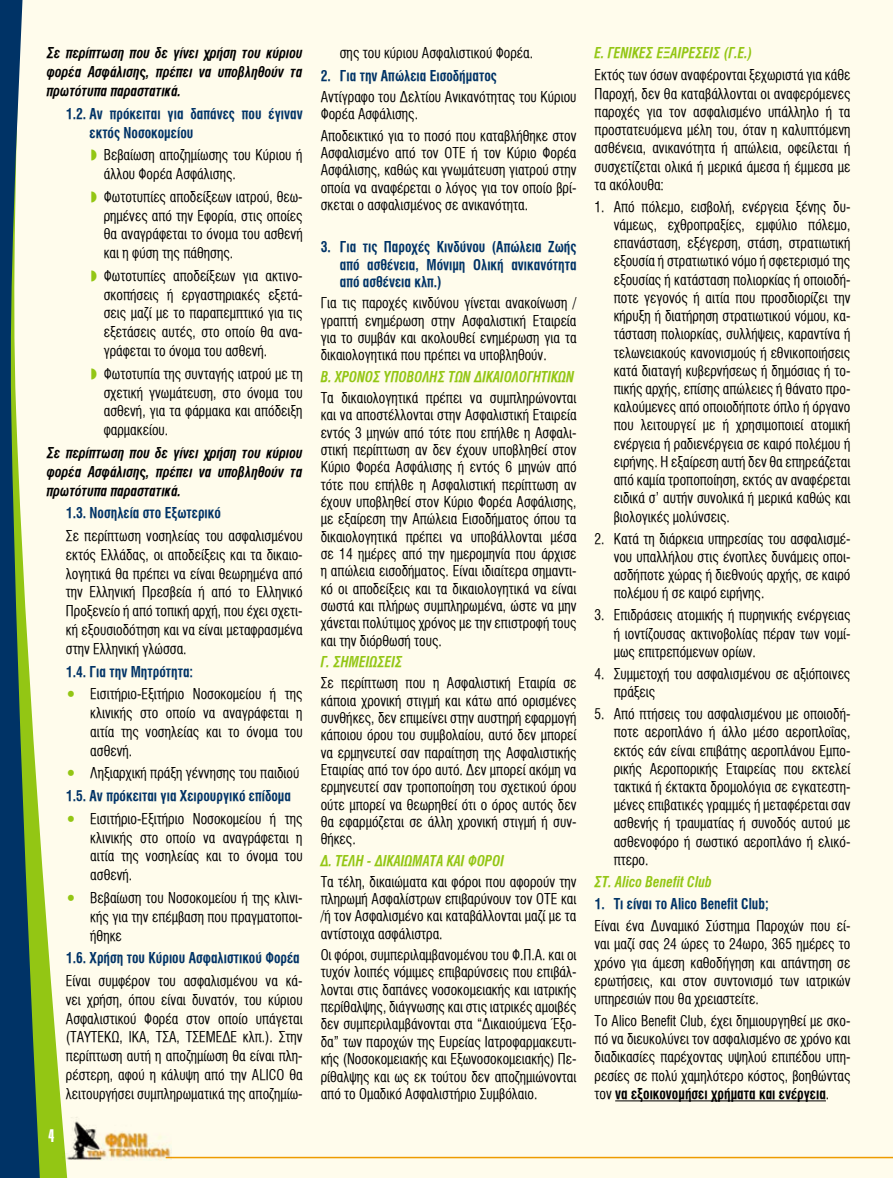
<style>
.page{position:relative;width:893px;height:1178px;background:#fff}
.page>*{position:absolute;margin:0;border:0;box-sizing:border-box;transform-origin:0 0}
.t1{font:15px/18.1px "UB Helvetica Cond";color:#000;text-align:justify;scale:.93 1}
.t2{font:15px/17.4px "UB Helvetica Cond Bold";color:#036;scale:.93 1}
.t3{font:italic 15px/18.9px "UB Helvetica Cond Bold";color:#000;text-align:justify;scale:.93 1}
.t4{font:italic 15px "UB Helvetica Cond Bold";color:#93c614;scale:.93 1}
.t5{font:15px "UB Helvetica Cond Bold";color:#000;scale:.93 1}
.s1{color:#93c614}
.s2{font-family:"UB Helvetica Cond"}
</style>
<div class="page">
<div style="left:68px;top:0;width:824px;height:1178px;background:#fffcec"></div>
<svg style="left:40px;top:0;width:28px;height:1178px;fill:#fffcec"></svg>
<svg style="left:0;top:0;width:40px;height:1178px;fill:#036"></svg>
<hr style="left:166px;top:1157px;width:727px;height:1px;background:#ee9b00">
<img style="left:62px;top:1117px;width:110px;height:43px">
<svg style="left:892px;top:0;width:1px;height:1178px"></svg>
<hr style="left:615px;top:1100px;width:211px;height:1px;background:#000">
<svg style="left:42px;top:1117px;width:19px;height:61px"></svg>
<svg style="left:92px;top:149px;width:5px;height:12px"></svg>
<svg style="left:92px;top:191px;width:5px;height:11px"></svg>
<svg style="left:92px;top:270px;width:5px;height:11px"></svg>
<svg style="left:92px;top:368px;width:5px;height:11px"></svg>
<p class="t3" style="left:47px;top:44px;width:277px">Σε περίπτωση που δε γίνει χρήση του κύριου φορέα Ασφάλισης, πρέπει να υποβληθούν τα πρωτότυπα παραστατικά.</p>
<p class="t2" style="left:90px;top:104px;width:231px;line-height:18.9px;text-indent:-24px">1.2. Αν πρόκειται για δαπάνες που έγιναν εκτός Νοσοκομείου</p>
<p class="t1" style="left:104px;top:146px;width:215px;line-height:18.9px">Βεβαίωση αποζημίωσης του Κύριου ή άλλου Φορέα Ασφάλισης.</p>
<p class="t1" style="left:104px;top:187px;width:215px;line-height:18.9px">Φωτοτυπίες αποδείξεων ιατρού, θεω&shy;ρημένες από την Εφορία, στις οποίες θα αναγράφεται το όνομα του ασθενή και η φύση της πάθησης.</p>
<p class="t1" style="left:104px;top:266px;width:215px;line-height:18.9px">Φωτοτυπίες αποδείξεων για ακτινο&shy;σκοπήσεις ή εργαστηριακές εξετά&shy;σεις μαζί με το παραπεμπτικό για τις εξετάσεις αυτές, στο οποίο θα ανα&shy;γράφεται το όνομα του ασθενή.</p>
<p class="t1" style="left:104px;top:364px;width:215px;line-height:18.9px">Φωτοτυπία της συνταγής ιατρού με τη σχετική γνωμάτευση, στο όνομα του ασθενή, για τα φάρμακα και απόδειξη φαρμακείου.</p>
<p class="t3" style="left:47px;top:443px;width:277px">Σε περίπτωση που δε γίνει χρήση του κύριου φορέα Ασφάλισης, πρέπει να υποβληθούν τα πρωτότυπα παραστατικά.</p>
<p class="t2" style="left:66px;top:504px;width:168px">1.3. Νοσηλεία στο Εξωτερικό</p>
<p class="t1" style="left:66px;top:526px;width:256px;line-height:18.9px">Σε περίπτωση νοσηλείας του ασφαλισμένου εκτός Ελλάδας, οι αποδείξεις και τα δικαιο&shy;λογητικά θα πρέπει να είναι θεωρημένα από την Ελληνική Πρεσβεία ή από το Ελληνικό Προξενείο ή από τοπική αρχή, που έχει σχετι&shy;κή εξουσιοδότηση και να είναι μεταφρασμένα στην Ελληνική γλώσσα.</p>
<p class="t2" style="left:66px;top:663px;width:138px">1.4. Για την Μητρότητα:</p>
<p class="t1" style="left:90px;top:685px;width:230px;line-height:18.9px;text-indent:-24px"><span class="s1">•</span> Εισιτήριο-Εξιτήριο Νοσοκομείου ή της κλινικής στο οποίο να αναγράφεται η αιτία της νοσηλείας και το όνομα του ασθενή.</p>
<p class="t1" style="left:66px;top:764px;width:252px"><span class="s1">•</span> Ληξιαρχική πράξη γέννησης του παιδιού</p>
<p class="t2" style="left:66px;top:787px;width:244px">1.5. Αν πρόκειται για Χειρουργικό επίδομα</p>
<p class="t1" style="left:90px;top:809px;width:230px;line-height:18.9px;text-indent:-24px"><span class="s1">•</span> Εισιτήριο-Εξιτήριο Νοσοκομείου ή της κλινικής στο οποίο να αναγράφεται η αιτία της νοσηλείας και το όνομα του ασθενή.</p>
<p class="t1" style="left:90px;top:888px;width:230px;line-height:18.9px;text-indent:-24px"><span class="s1">•</span> Βεβαίωση του Νοσοκομείου ή της κλινι&shy;κής για την επέμβαση που πραγματοποι&shy;ήθηκε</p>
<p class="t2" style="left:66px;top:949px;width:253px">1.6. Χρήση του Κύριου Ασφαλιστικού Φορέα</p>
<p class="t1" style="left:66px;top:971px;width:256px;line-height:18.9px">Είναι συμφέρον του ασφαλισμένου να κά&shy;νει χρήση, όπου είναι δυνατόν, του κύριου Ασφαλιστικού Φορέα στον οποίο υπάγεται (ΤΑΥΤΕΚΩ, ΙΚΑ, ΤΣΑ, ΤΣΕΜΕΔΕ κλπ.). Στην περίπτωση αυτή η αποζημίωση θα είναι πλη&shy;ρέστερη, αφού η κάλυψη από την ALICO θα λειτουργήσει συμπληρωματικά της αποζημίω-</p>
<p class="t1" style="left:340px;top:44px;width:209px">σης του κύριου Ασφαλιστικού Φορέα.</p>
<p class="t2" style="left:321px;top:67px;width:191px">2. Για την Απώλεια Εισοδήματος</p>
<p class="t1" style="left:321px;top:88px;width:277px;line-height:17.4px">Αντίγραφο του Δελτίου Ανικανότητας του Κύριου<br>Φορέα Ασφάλισης.</p>
<p class="t1" style="left:321px;top:127px;width:277px;line-height:17.4px">Αποδεικτικό για το ποσό που καταβλήθηκε στον Ασφαλισμένο από τον ΟΤΕ ή τον Κύριο Φορέα Ασφάλισης, καθώς και γνωμάτευση γιατρού στην οποία να αναφέρεται ο λόγος για τον οποίο βρί&shy;σκεται ο ασφαλισμένος σε ανικανότητα.</p>
<p class="t2" style="left:340px;top:239px;width:256px;text-align:justify;text-indent:-19px">3. Για τις Παροχές Κινδύνου (Απώλεια Ζωής από ασθένεια, Μόνιμη Ολική ανικανότητα από ασθένεια κλπ.)</p>
<p class="t1" style="left:321px;top:295px;width:277px;line-height:17.4px">Για τις παροχές κινδύνου γίνεται ανακοίνωση / γραπτή ενημέρωση στην Ασφαλιστική Εταιρεία για το συμβάν και ακολουθεί ενημέρωση για τα δικαιολογητικά που πρέπει να υποβληθούν.</p>
<p class="t4" style="left:321px;top:368px;width:274px">Β. ΧΡΟΝΟΣ ΥΠΟΒΟΛΗΣ ΤΩΝ ΔΙΚΑΙΟΛΟΓΗΤΙΚΩΝ</p>
<p class="t1" style="left:321px;top:389px;width:277px;line-height:17.4px">Τα δικαιολογητικά πρέπει να συμπληρώνονται και να αποστέλλονται στην Ασφαλιστική Εταιρεία εντός 3 μηνών από τότε που επήλθε η Ασφαλι&shy;στική περίπτωση αν δεν έχουν υποβληθεί στον Κύριο Φορέα Ασφάλισης ή εντός 6 μηνών από τότε που επήλθε η Ασφαλιστική περίπτωση αν έχουν υποβληθεί στον Κύριο Φορέα Ασφάλισης, με εξαίρεση την Απώλεια Εισοδήματος όπου τα δικαιολογητικά πρέπει να υποβάλλονται μέσα σε 14 ημέρες από την ημερομηνία που άρχισε η απώλεια εισοδήματος. Είναι ιδιαίτερα σημαντι&shy;κό οι αποδείξεις και τα δικαιολογητικά να είναι σωστά και πλήρως συμπληρωμένα, ώστε να μην χάνεται πολύτιμος χρόνος με την επιστροφή τους και την διόρθωσή τους.</p>
<p class="t4" style="left:321px;top:653px;width:90px">Γ. ΣΗΜΕΙΩΣΕΙΣ</p>
<p class="t1" style="left:321px;top:674px;width:277px;line-height:17.4px">Σε περίπτωση που η Ασφαλιστική Εταιρία σε κάποια χρονική στιγμή και κάτω από ορισμένες συνθήκες, δεν επιμείνει στην αυστηρή εφαρμογή κάποιου όρου του συμβολαίου, αυτό δεν μπορεί να ερμηνευτεί σαν παραίτηση της Ασφαλιστικής Εταιρίας από τον όρο αυτό. Δεν μπορεί ακόμη να ερμηνευτεί σαν τροποποίηση του σχετικού όρου ούτε μπορεί να θεωρηθεί ότι ο όρος αυτός δεν θα εφαρμόζεται σε άλλη χρονική στιγμή ή συν&shy;θήκες.</p>
<p class="t4" style="left:321px;top:852px;width:199px">Δ. ΤΕΛΗ - ΔΙΚΑΙΩΜΑΤΑ ΚΑΙ ΦΟΡΟΙ</p>
<p class="t1" style="left:321px;top:873px;width:277px;line-height:17.4px">Τα τέλη, δικαιώματα και φόροι που αφορούν την πληρωμή Ασφαλίστρων επιβαρύνουν τον ΟΤΕ και /ή τον Ασφαλισμένο και καταβάλλονται μαζί με τα αντίστοιχα ασφάλιστρα.</p>
<p class="t1" style="left:321px;top:946px;width:277px;line-height:17.4px">Οι φόροι, συμπεριλαμβανομένου του Φ.Π.Α. και οι τυχόν λοιπές νόμιμες επιβαρύνσεις που επιβάλ&shy;λονται στις δαπάνες νοσοκομειακής και ιατρικής περίθαλψης, διάγνωσης και στις ιατρικές αμοιβές δεν συμπεριλαμβάνονται στα “Δικαιούμενα Έξο&shy;δα” των παροχών της Ευρείας Ιατροφαρμακευτι&shy;κής (Νοσοκομειακής και Εξωνοσοκομειακής) Πε&shy;ρίθαλψης και ως εκ τούτου δεν αποζημιώνονται από το Ομαδικό Ασφαλιστήριο Συμβόλαιο.</p>
<p class="t4" style="left:595px;top:45px;width:171px">Ε. ΓΕΝΙΚΕΣ ΕΞΑΙΡΕΣΕΙΣ (Γ.Ε.)</p>
<p class="t1" style="left:595px;top:66px;width:277px">Εκτός των όσων αναφέρονται ξεχωριστά για κάθε Παροχή, δεν θα καταβάλλονται οι αναφερόμενες παροχές για τον ασφαλισμένο υπάλληλο ή τα προστατευόμενα μέλη του, όταν η καλυπτόμενη ασθένεια, ανικανότητα ή απώλεια, οφείλεται ή συσχετίζεται ολικά ή μερικά άμεσα ή έμμεσα με τα ακόλουθα:</p>
<p class="t1" style="left:614px;top:198px;width:256px;text-indent:-19px">1. Από πόλεμο, εισβολή, ενέργεια ξένης δυ&shy;νάμεως, εχθροπραξίες, εμφύλιο πόλεμο, επανάσταση, εξέγερση, στάση, στρατιωτική εξουσία ή στρατιωτικό νόμο ή σφετερισμό της εξουσίας ή κατάσταση πολιορκίας ή οποιοδή&shy;ποτε γεγονός ή αιτία που προσδιορίζει την κήρυξη ή διατήρηση στρατιωτικού νόμου, κα&shy;τάσταση πολιορκίας, συλλήψεις, καραντίνα ή τελωνειακούς κανονισμούς ή εθνικοποιήσεις κατά διαταγή κυβερνήσεως ή δημόσιας ή το&shy;πικής αρχής, επίσης απώλειες ή θάνατο προ&shy;καλούμενες από οποιοδήποτε όπλο ή όργανο που λειτουργεί με ή χρησιμοποιεί ατομική ενέργεια ή ραδιενέργεια σε καιρό πολέμου ή ειρήνης. Η εξαίρεση αυτή δεν θα επηρεάζεται από καμία τροποποίηση, εκτός αν αναφέρεται ειδικά σ’ αυτήν συνολικά ή μερικά καθώς και βιολογικές μολύνσεις.</p>
<p class="t1" style="left:614px;top:529px;width:256px;text-indent:-19px">2. Κατά τη διάρκεια υπηρεσίας του ασφαλισμέ&shy;νου υπαλλήλου στις ένοπλες δυνάμεις οποι&shy;ασδήποτε χώρας ή διεθνούς αρχής, σε καιρό πολέμου ή σε καιρό ειρήνης.</p>
<p class="t1" style="left:614px;top:606px;width:256px;text-indent:-19px">3. Επιδράσεις ατομικής ή πυρηνικής ενέργειας ή ιοντίζουσας ακτινοβολίας πέραν των νομί&shy;μως επιτρεπόμενων ορίων.</p>
<p class="t1" style="left:614px;top:665px;width:256px;text-indent:-19px">4. Συμμετοχή του ασφαλισμένου σε αξιόποινες πράξεις</p>
<p class="t1" style="left:614px;top:705px;width:256px;text-indent:-19px">5. Από πτήσεις του ασφαλισμένου με οποιοδή&shy;ποτε αεροπλάνο ή άλλο μέσο αεροπλοΐας, εκτός εάν είναι επιβάτης αεροπλάνου Εμπο&shy;ρικής Αεροπορικής Εταιρείας που εκτελεί τακτικά ή έκτακτα δρομολόγια σε εγκατεστη&shy;μένες επιβατικές γραμμές ή μεταφέρεται σαν ασθενής ή τραυματίας ή συνοδός αυτού με ασθενοφόρο ή σωστικό αεροπλάνο ή ελικό&shy;πτερο.</p>
<p class="t4" style="left:595px;top:873px;width:128px">ΣΤ. Alico Benefit Club</p>
<p class="t2" style="left:595px;top:895px;width:189px">1. Τι είναι το Alico Benefit Club;</p>
<p class="t1" style="left:595px;top:917px;width:277px">Είναι ένα Δυναμικό Σύστημα Παροχών που εί&shy;ναι μαζί σας 24 ώρες το 24ωρο, 365 ημέρες το χρόνο για άμεση καθοδήγηση και απάντηση σε ερωτήσεις, και στον συντονισμό των ιατρικών υπηρεσιών που θα χρειαστείτε.</p>
<p class="t1" style="left:595px;top:1012px;width:277px">Το Alico Benefit Club, έχει δημιουργηθεί με σκο&shy;πό να διευκολύνει τον ασφαλισμένο σε χρόνο και διαδικασίες παρέχοντας υψηλού επιπέδου υπη&shy;ρεσίες σε πολύ χαμηλότερο κόστος, βοηθώντας</p>
<p class="t5" style="left:595px;top:1085px;width:254px"><span class="s2">τον</span> να εξοικονομήσει χρήματα και ενέργεια<span class="s2">.</span></p>
</div>
